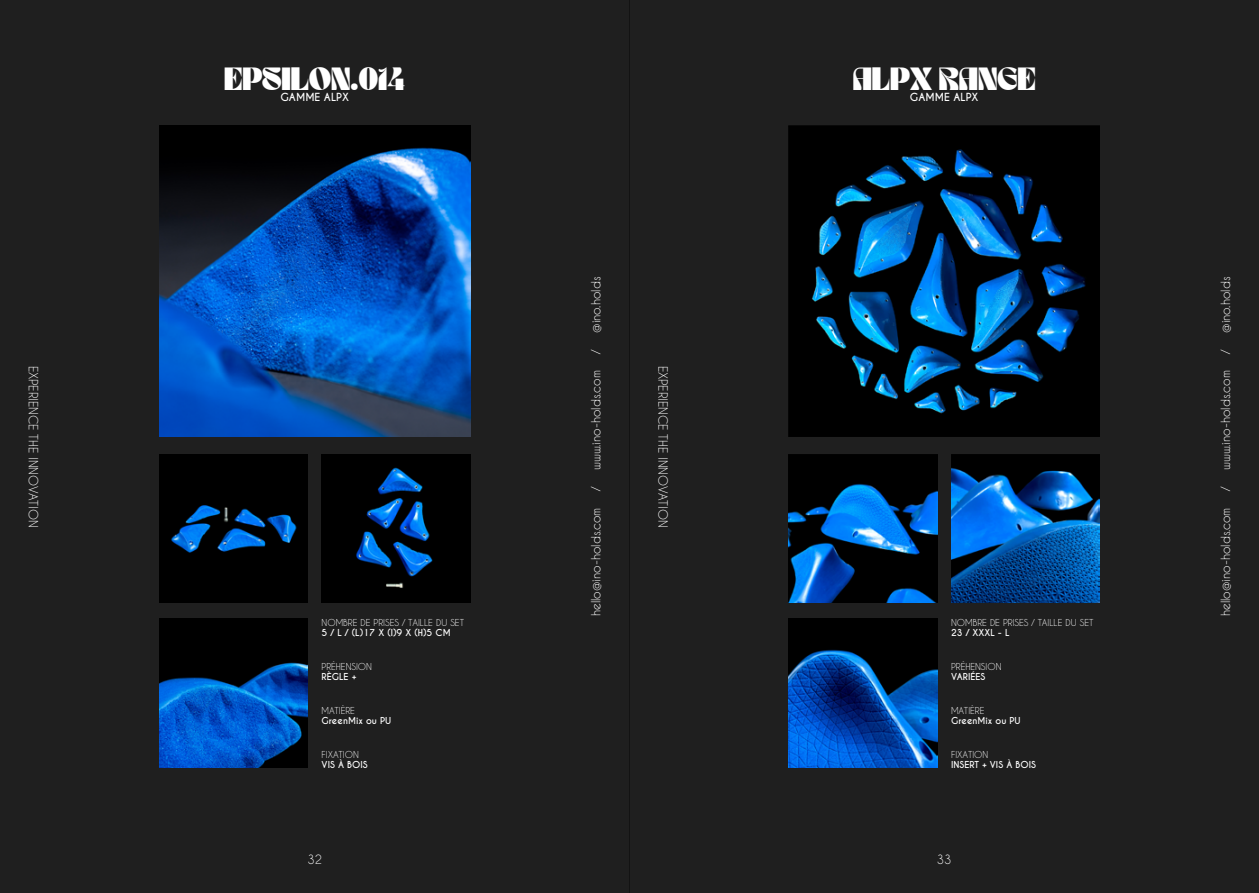
<style>
.page{position:relative;width:1259px;height:893px;background:#fff}
.page>*{position:absolute;margin:0;border:0;box-sizing:border-box;transform-origin:0 0}
.t1{font:700 22.5px "TANBUSTER";color:#fff}
.t2{font:12px "Caviar Dreams";color:#fff}
.t3{font:700 10.5px "Caviar Dreams";color:#fff}
.t4{font:9px "Caviar Dreams";color:#fff}
.t5{font:700 9px "Caviar Dreams";color:#fff}
</style>
<div class="page">
<div style="left:0;top:0;width:629px;height:893px;background:#1f1f1f"></div>
<div style="left:629px;top:0;width:630px;height:893px;background:#1f1f1f"></div>
<img style="left:159px;top:125px;width:311px;height:312px">
<img style="left:322px;top:454px;width:148px;height:149px">
<img style="left:159px;top:454px;width:149px;height:149px">
<img style="left:159px;top:619px;width:149px;height:149px">
<img style="left:788px;top:125px;width:312px;height:312px">
<img style="left:951px;top:454px;width:148px;height:149px">
<img style="left:788px;top:454px;width:149px;height:149px">
<img style="left:788px;top:619px;width:149px;height:149px">
<p class="t2" style="left:41px;top:365px;width:163px;rotate:90deg">EXPERIENCE THE INNOVATION</p>
<h1 class="t1" style="left:224px;top:62px;width:182px">EPSILON.014</h1>
<p class="t3" style="left:280px;top:91px;width:70px">GAMME ALPX</p>
<h1 class="t1" style="left:852px;top:62px;width:184px">ALPX RANGE</h1>
<p class="t3" style="left:910px;top:91px;width:70px">GAMME ALPX</p>
<p class="t2" style="left:589px;top:333px;width:58px;rotate:-90deg">@ino.holds</p>
<p class="t2" style="left:1218px;top:333px;width:58px;rotate:-90deg">@ino.holds</p>
<p class="t2" style="left:589px;top:354px;width:6px;rotate:-90deg">/</p>
<p class="t2" style="left:1218px;top:354px;width:6px;rotate:-90deg">/</p>
<p class="t2" style="left:589px;top:470px;width:101px;rotate:-90deg">www.ino-holds.com</p>
<p class="t2" style="left:589px;top:491px;width:6px;rotate:-90deg">/</p>
<p class="t2" style="left:589px;top:616px;width:110px;rotate:-90deg">hello@ino-holds.com</p>
<p class="t2" style="left:670px;top:365px;width:163px;rotate:90deg">EXPERIENCE THE INNOVATION</p>
<p class="t2" style="left:1218px;top:470px;width:101px;rotate:-90deg">www.ino-holds.com</p>
<p class="t2" style="left:1218px;top:491px;width:6px;rotate:-90deg">/</p>
<p class="t2" style="left:1218px;top:616px;width:110px;rotate:-90deg">hello@ino-holds.com</p>
<p class="t4" style="left:322px;top:617px;width:144px">NOMBRE DE PRISES / TAILLE DU SET</p>
<p class="t5" style="left:322px;top:627px;width:131px">5 / L / (L)17 X (l)9 X (H)5 CM</p>
<p class="t4" style="left:951px;top:617px;width:144px">NOMBRE DE PRISES / TAILLE DU SET</p>
<p class="t5" style="left:951px;top:627px;width:60px">23 / XXXL - L</p>
<p class="t4" style="left:322px;top:661px;width:52px">PRÉHENSION</p>
<p class="t5" style="left:322px;top:671px;width:36px">RÈGLE +</p>
<p class="t4" style="left:322px;top:705px;width:35px">MATIÈRE</p>
<p class="t5" style="left:322px;top:715px;width:71px">GreenMix ou PU</p>
<p class="t4" style="left:951px;top:661px;width:52px">PRÉHENSION</p>
<p class="t5" style="left:951px;top:671px;width:36px">VARIÉES</p>
<p class="t4" style="left:951px;top:705px;width:35px">MATIÈRE</p>
<p class="t5" style="left:951px;top:715px;width:71px">GreenMix ou PU</p>
<p class="t4" style="left:322px;top:749px;width:39px">FIXATION</p>
<p class="t5" style="left:322px;top:759px;width:48px">VIS À BOIS</p>
<p class="t4" style="left:951px;top:749px;width:39px">FIXATION</p>
<p class="t5" style="left:951px;top:759px;width:86px">INSERT + VIS À BOIS</p>
<p class="t2" style="left:307px;top:852px;width:16px">32</p>
<p class="t2" style="left:937px;top:852px;width:16px">33</p>
</div>
